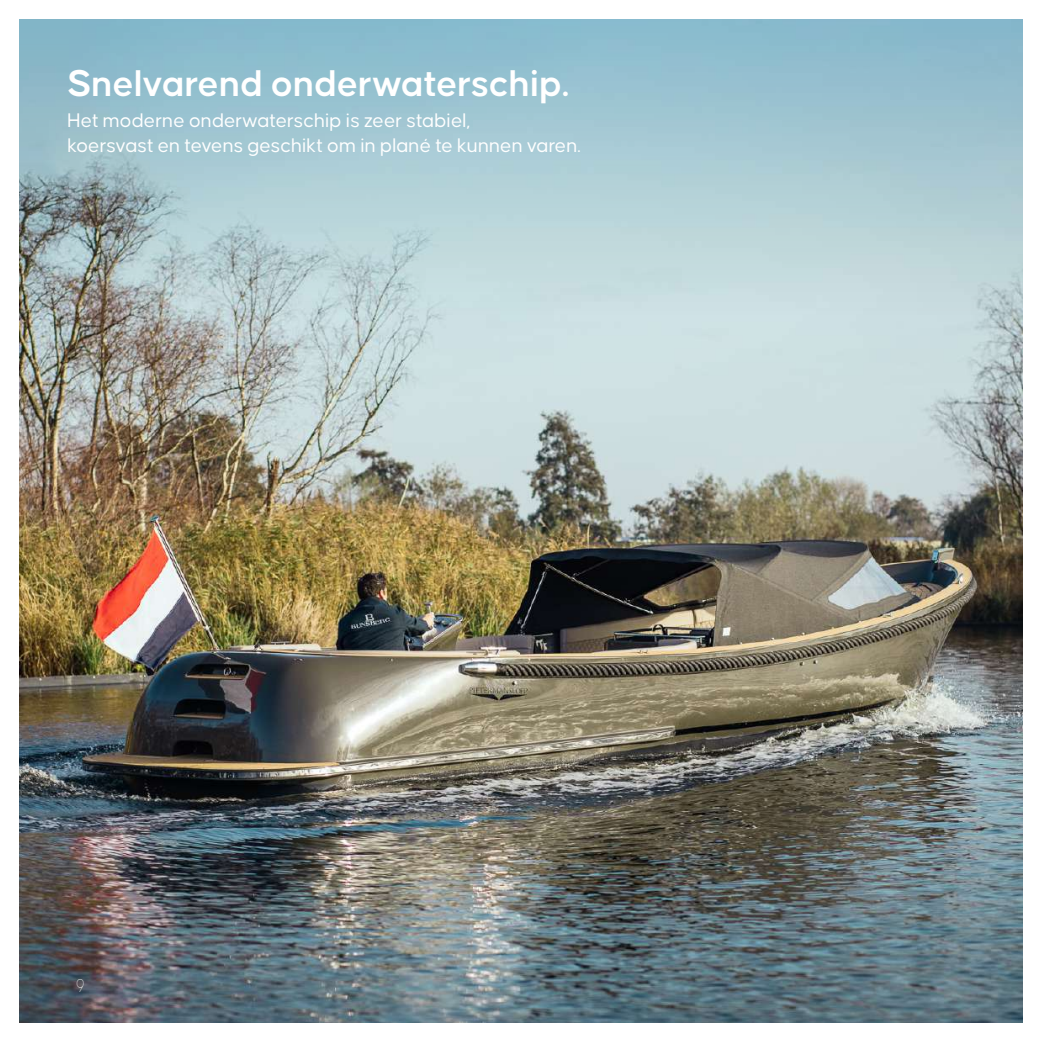
<style>
.page{position:relative;width:1042px;height:1042px;background:#fff}
.page>*{position:absolute;margin:0;border:0;box-sizing:border-box;transform-origin:0 0}
.t1{font:600 39.73px "Causten";color:#fff}
.t2{font:21px/25.2px "Causten";color:#fff}
.t3{font:100 19.78px "Causten";color:#fff;scale:.8 1}
</style>
<div class="page">
<img style="left:20px;top:317px;width:1002px;height:705px">
<svg style="left:20px;top:20px;width:1002px;height:297px;background:#a6c6cf"></svg>
<h1 class="t1" style="left:67px;top:61px;width:503px">Snelvarend onderwaterschip.</h1>
<p class="t2" style="left:68px;top:107px;width:514px">Het moderne onderwaterschip is zeer stabiel,<br>koersvast en tevens geschikt om in plané te kunnen varen.</p>
<p class="t3" style="left:76px;top:976px;width:12px">9</p>
</div>
